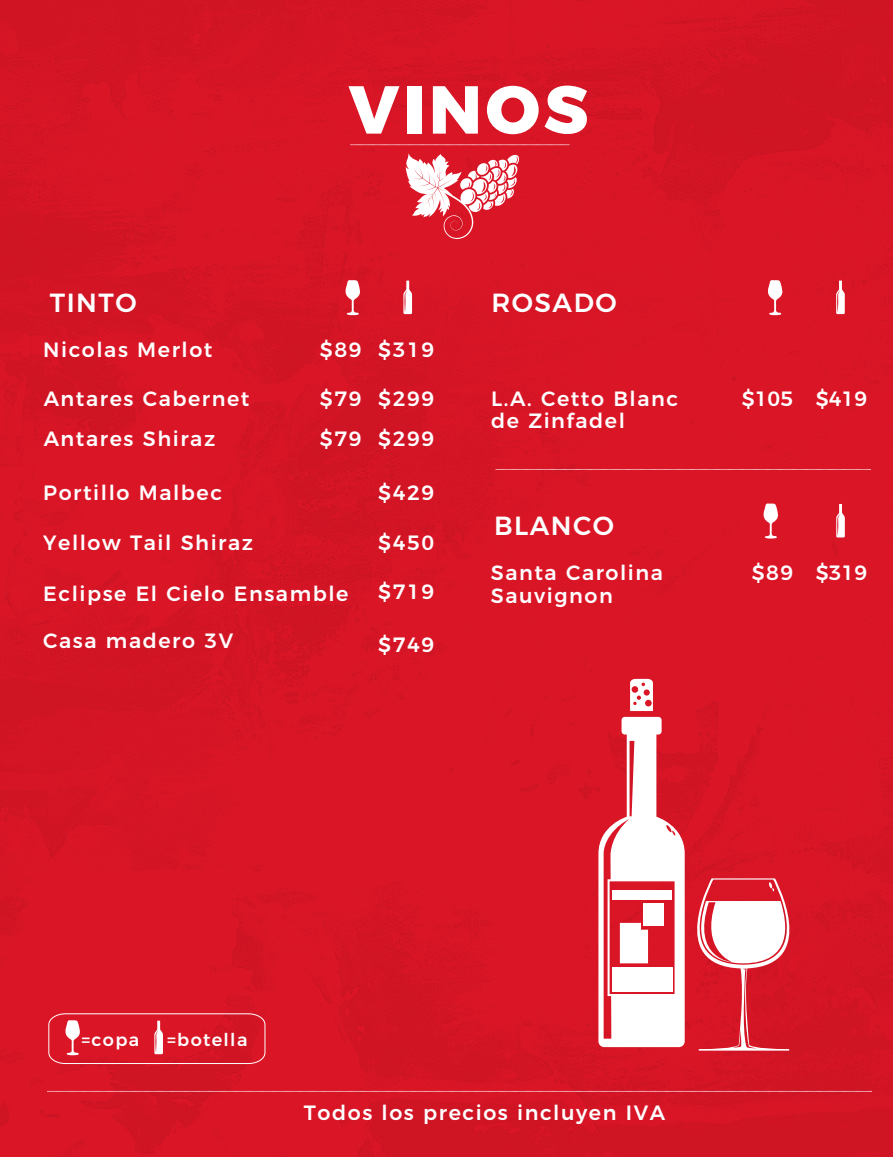
<style>
.page{position:relative;width:893px;height:1157px;background:#fff}
.page>*{position:absolute;margin:0;border:0;box-sizing:border-box;transform-origin:0 0}
.t1{font:800 67.66px "Montserrat";letter-spacing:.055em;color:#fff}
.t2{font:500 26.25px "Montserrat";letter-spacing:.055em;color:#fff}
.t3{font:500 20.68px/40px "Montserrat";letter-spacing:.075em;color:#fff}
.t4{font:500 17.71px "Montserrat";letter-spacing:.075em;color:#fff}
</style>
<div class="page">
<img style="left:0;top:0;width:892px;height:1157px">
<svg style="left:48px;top:1013px;width:218px;height:51px;background:#db2a39"></svg>
<svg style="left:405px;top:153px;width:114px;height:86px"></svg>
<svg style="left:630px;top:679px;width:23px;height:32px"></svg>
<svg style="left:598px;top:717px;width:223px;height:333px"></svg>
<div style="left:643px;top:903px;width:20px;height:23px;background:#fff"></div>
<svg style="left:48px;top:1091px;width:824px;height:1px"></svg>
<svg style="left:495px;top:469px;width:375px;height:1px"></svg>
<svg style="left:351px;top:144px;width:218px;height:1px"></svg>
<svg style="left:403px;top:281px;width:9px;height:33px"></svg>
<svg style="left:344px;top:280px;width:16px;height:35px"></svg>
<svg style="left:836px;top:504px;width:8px;height:33px"></svg>
<svg style="left:762px;top:503px;width:16px;height:36px"></svg>
<svg style="left:836px;top:281px;width:8px;height:33px"></svg>
<svg style="left:767px;top:280px;width:15px;height:35px"></svg>
<h1 class="t1" style="left:348px;top:53px;width:241px">VINOS</h1>
<p class="t2" style="left:50px;top:281px;width:88px">TINTO</p>
<p class="t3" style="left:43px;top:328px;width:171px">Nicolas Merlot</p>
<p class="t3" style="left:44px;top:377px;width:207px">Antares Cabernet<br>Antares Shiraz</p>
<p class="t3" style="left:43px;top:471px;width:180px">Portillo Malbec</p>
<p class="t3" style="left:43px;top:521px;width:211px">Yellow Tail Shiraz</p>
<p class="t3" style="left:43px;top:571px;width:307px">Eclipse El Cielo Ensamble</p>
<p class="t3" style="left:43px;top:619px;width:191px">Casa madero 3V</p>
<p class="t3" style="left:320px;top:328px;width:116px">$89 $319</p>
<p class="t3" style="left:320px;top:377px;width:116px">$79 $299 $79 $299</p>
<p class="t3" style="left:378px;top:471px;width:57px">$429</p>
<p class="t3" style="left:378px;top:521px;width:57px">$450</p>
<p class="t3" style="left:378px;top:570px;width:57px">$719</p>
<p class="t3" style="left:378px;top:623px;width:57px">$749</p>
<p class="t2" style="left:491px;top:281px;width:127px">ROSADO</p>
<p class="t3" style="left:491px;top:386px;width:188px;line-height:22.1px">L.A. Cetto Blanc de Zinfadel</p>
<p class="t3" style="left:741px;top:377px;width:127px">$105 $419</p>
<p class="t2" style="left:494px;top:504px;width:122px">BLANCO</p>
<p class="t3" style="left:491px;top:560px;width:174px;line-height:22.1px">Santa Carolina<br>Sauvignon</p>
<p class="t3" style="left:751px;top:551px;width:117px">$89 $319</p>
<p class="t4" style="left:81px;top:1026px;width:59px">=copa</p>
<p class="t4" style="left:167px;top:1026px;width:82px">=botella</p>
<p class="t3" style="left:304px;top:1091px;width:363px">Todos los precios incluyen IVA</p>
</div>
